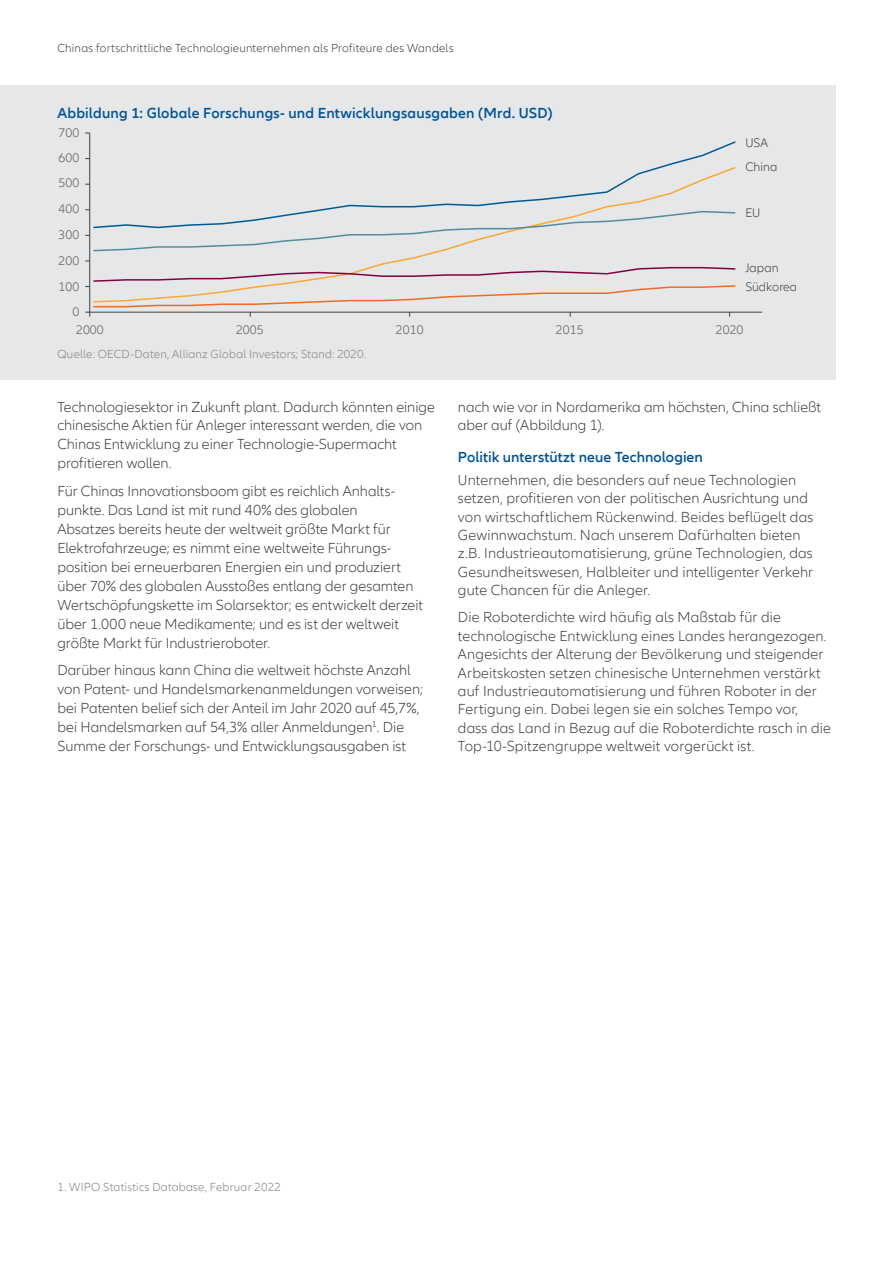
<style>
.page{position:relative;width:893px;height:1263px;background:#fff}
.page>*{position:absolute;margin:0;border:0;box-sizing:border-box;transform-origin:0 0}
.t1{font:300 15px/18.9px "Allianz Neo";letter-spacing:.005em;color:#414042}
.t2{font:600 15px "Allianz Neo";letter-spacing:.01em;color:#005399}
.t3{font:300 12.75px "Allianz Neo";letter-spacing:.01em;color:#595a5a}
.t4{font:300 12.75px/23.9px "Allianz Neo";color:#414042}
.t5{font:300 12px "Allianz Neo";letter-spacing:.015em;color:#808285}
.t6{font:300 12px "Allianz Neo";letter-spacing:.015em;color:#414042}
</style>
<div class="page">
<div style="left:0;top:85px;width:836px;height:294px;background:#e6e7e8"></div>
<hr style="left:89px;top:133px;width:1px;height:179px;background:#414042">
<hr style="left:90px;top:312px;width:672px;height:1px;background:#414042">
<svg style="left:323px;top:166px;width:413px;height:95px"></svg>
<svg style="left:85px;top:209px;width:651px;height:43px"></svg>
<svg style="left:85px;top:261px;width:651px;height:56px"></svg>
<p class="t6" style="left:57px;top:41px;width:398px">Chinas fortschrittliche Technologieunternehmen als Profiteure des Wandels</p>
<p class="t2" style="left:57px;top:104px;width:497px">Abbildung 1: Globale Forschungs- und Entwicklungsausgaben (Mrd. USD)</p>
<p class="t3" style="left:58px;top:126px;width:22px">700</p>
<p class="t3" style="left:58px;top:150px;width:22px">600</p>
<p class="t3" style="left:58px;top:176px;width:22px">500</p>
<p class="t3" style="left:58px;top:202px;width:22px">400</p>
<p class="t3" style="left:58px;top:228px;width:22px">300</p>
<p class="t3" style="left:58px;top:253px;width:22px">200</p>
<p class="t3" style="left:58px;top:279px;width:22px">100</p>
<p class="t3" style="left:72px;top:305px;width:8px">0</p>
<p class="t4" style="left:745px;top:131px;width:34px">USA<br>China</p>
<p class="t4" style="left:745px;top:201px;width:16px">EU</p>
<p class="t4" style="left:745px;top:259px;width:53px;line-height:18.8px">Japan<br>Südkorea</p>
<p class="t3" style="left:76px;top:323px;width:29px">2000</p>
<p class="t3" style="left:236px;top:323px;width:29px">2005</p>
<p class="t3" style="left:396px;top:323px;width:29px">2010</p>
<p class="t3" style="left:556px;top:323px;width:29px">2015</p>
<p class="t3" style="left:716px;top:323px;width:29px">2020</p>
<p class="t5" style="left:57px;top:347px;width:310px">Quelle: OECD-Daten, Allianz Global Investors; Stand: 2020.</p>
<p class="t1" style="left:57px;top:397px;width:379px">Technologiesektor in Zukunft plant. Dadurch könnten einige chinesische Aktien für Anleger interessant werden, die von Chinas Entwicklung zu einer Technologie-Supermacht profitieren wollen.</p>
<p class="t1" style="left:57px;top:482px;width:367px">Für Chinas Innovationsboom gibt es reichlich Anhalts&shy;punkte. Das Land ist mit rund 40% des globalen<br>Absatzes bereits heute der weltweit größte Markt für Elektrofahrzeuge; es nimmt eine weltweite Führungs&shy;position bei erneuerbaren Energien ein und produziert über 70% des globalen Ausstoßes entlang der gesamten Wertschöpfungskette im Solarsektor; es entwickelt derzeit über 1.000 neue Medikamente; und es ist der weltweit größte Markt für Industrieroboter.</p>
<p class="t1" style="left:57px;top:661px;width:367px">Darüber hinaus kann China die weltweit höchste Anzahl von Patent- und Handelsmarkenanmeldungen vorweisen; bei Patenten belief sich der Anteil im Jahr 2020 auf 45,7%, bei Handelsmarken auf 54,3% aller Anmeldungen<sup>1</sup>. Die Summe der Forschungs- und Entwicklungsausgaben ist</p>
<p class="t1" style="left:458px;top:398px;width:365px;line-height:18.5px">nach wie vor in Nordamerika am höchsten, China schließt aber auf (Abbildung 1).</p>
<p class="t2" style="left:458px;top:448px;width:246px">Politik unterstützt neue Technologien</p>
<p class="t1" style="left:458px;top:471px;width:357px;line-height:18.5px">Unternehmen, die besonders auf neue Technologien setzen, profitieren von der politischen Ausrichtung und von wirtschaftlichem Rückenwind. Beides beflügelt das Gewinnwachstum. Nach unserem Dafürhalten bieten z.B. Industrieautomatisierung, grüne Technologien, das Gesundheitswesen, Halbleiter und intelligenter Verkehr gute Chancen für die Anleger.</p>
<p class="t1" style="left:458px;top:609px;width:375px;line-height:18.5px">Die Roboterdichte wird häufig als Maßstab für die technologische Entwicklung eines Landes herangezogen.<br>Angesichts der Alterung der Bevölkerung und steigender Arbeitskosten setzen chinesische Unternehmen verstärkt auf Industrieautomatisierung und führen Roboter in der Fertigung ein. Dabei legen sie ein solches Tempo vor, dass das Land in Bezug auf die Roboterdichte rasch in die Top-10-Spitzengruppe weltweit vorgerückt ist.</p>
<p class="t5" style="left:57px;top:1180px;width:225px">1. WIPO Statistics Database, Februar 2022</p>
</div>
